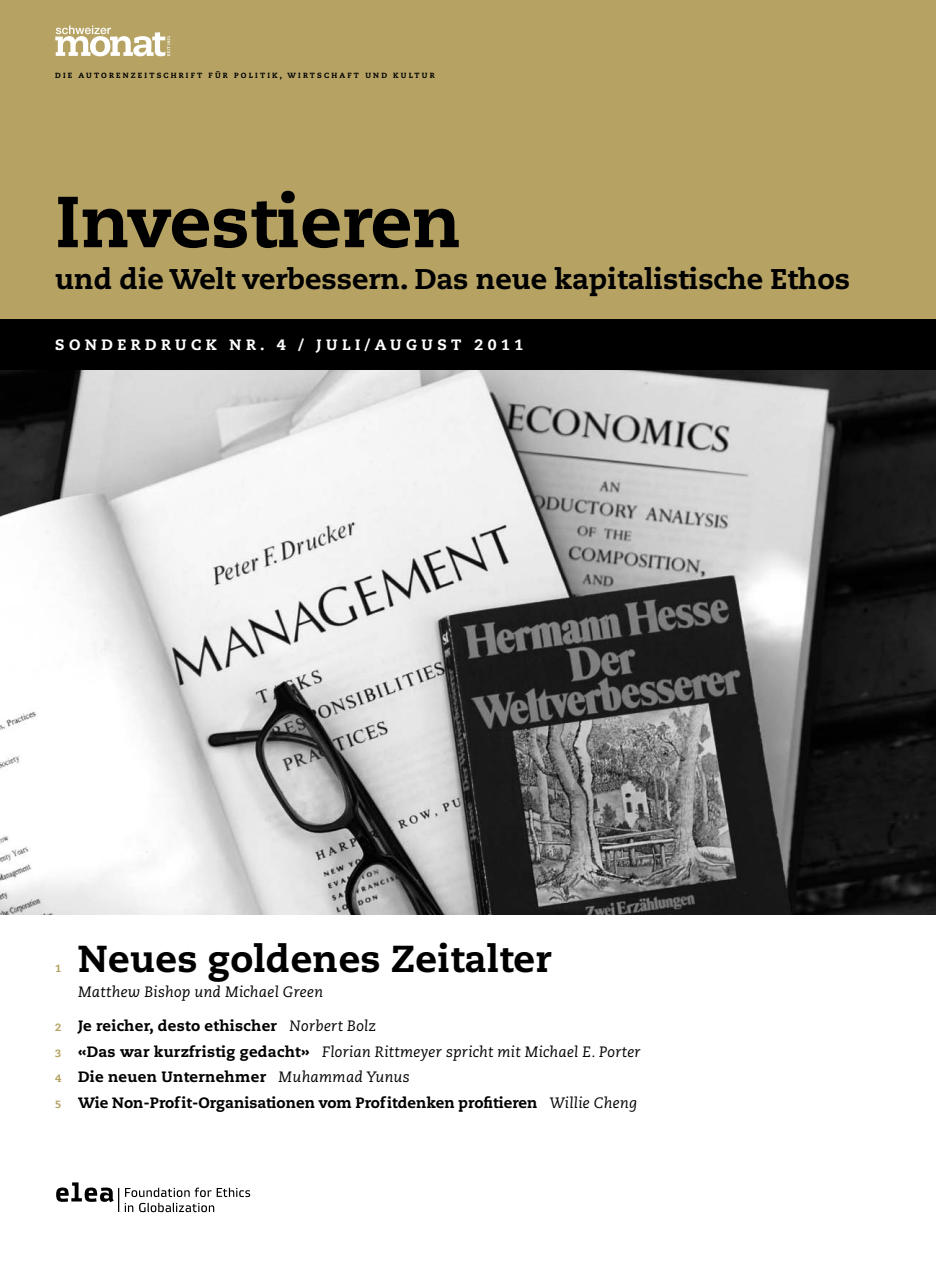
<style>
.page{position:relative;width:936px;height:1276px;background:#fff}
.page>*{position:absolute;margin:0;border:0;box-sizing:border-box;transform-origin:0 0}
.t1{font:800 72px "Caecilia";color:#000}
.t2{font:800 37.5px "Caecilia";letter-spacing:.01em;color:#000}
.t3{font:800 28.5px "Caecilia";color:#000}
.t4{font:800 15px/25.5px "Caecilia";color:#000}
.t5{font:800 15px "Caecilia";letter-spacing:.3em;color:#fff}
.t6{font:italic 15px "Caecilia";letter-spacing:.02em;color:#000}
.t7{font:800 10.5px "Caecilia";color:#b6a364}
.t8{font:800 7.5px "Caecilia";letter-spacing:.29em;color:#000}
.s1{font-size:10.5px;color:#b6a364}
.s2{font-weight:400;font-style:italic}
</style>
<div class="page">
<div style="left:0;top:0;width:935px;height:370px;background:#b6a364"></div>
<svg style="left:125px;top:1187px;width:125px;height:25px"></svg>
<svg style="left:56px;top:1182px;width:63px;height:30px"></svg>
<div style="left:0;top:319px;width:935px;height:51px;background:#000"></div>
<svg style="left:55px;top:26px;width:115px;height:30px"></svg>
<img style="left:0;top:370px;width:935px;height:544px">
<p class="t8" style="left:55px;top:71px;width:54px">Die Autoren</p>
<p class="t8" style="left:131px;top:71px;width:243px">zeitsc hr ift für Po litik, Wir tsc ha ft und</p>
<p class="t8" style="left:393px;top:71px;width:36px">Kultur</p>
<h1 class="t1" style="left:55px;top:177px;width:407px">Investieren</h1>
<h3 class="t3" style="left:55px;top:261px;width:796px">und die Welt verbessern. Das neue kapitalistische Ethos</h3>
<p class="t5" style="left:55px;top:336px;width:469px">SONDERDRUCK Nr . 4 / Juli/Augus t 2011</p>
<h2 class="t2" style="left:78px;top:935px;width:475px">Neues goldenes Zeitalter</h2>
<p class="t6" style="left:78px;top:983px;width:246px">Matthew Bishop und Michael Green</p>
<p class="t4" style="left:55px;top:1013px;width:587px"><span class="s1">2</span> Je reicher, desto ethischer <span class="s2">Norbert Bolz<br></span><span class="s1">3</span> «Das war kurzfristig gedacht» <span class="s2">Florian Rittmeyer spricht mit Michael E. Porter </span><span class="s1">4</span> Die neuen Unternehmer <span class="s2">Muhammad Yunus<br></span><span class="s1">5</span> Wie Non-Profit-Organisationen vom Profitdenken profitieren <span class="s2">Willie Cheng</span></p>
<p class="t7" style="left:55px;top:961px;width:8px">1</p>
</div>
